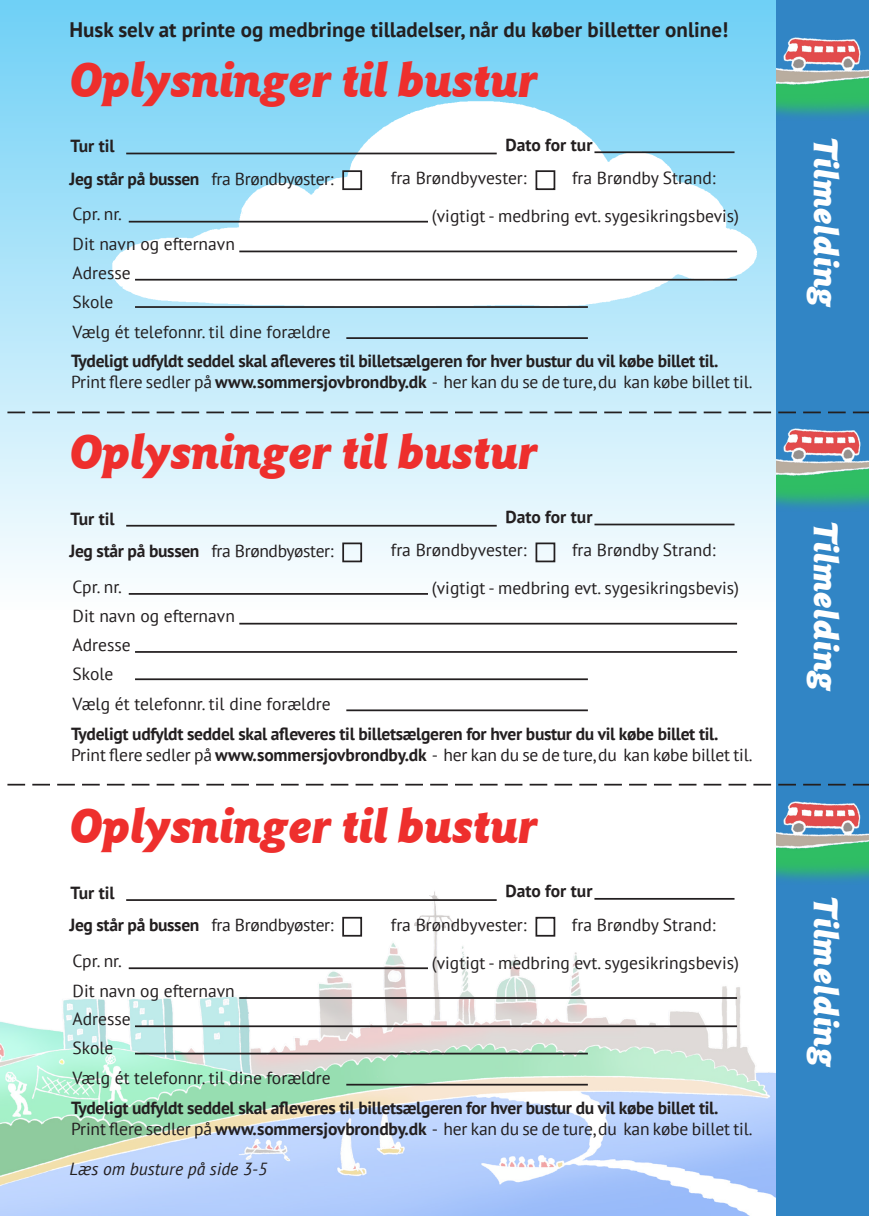
<style>
.page{position:relative;width:869px;height:1216px;background:#fff}
.page>*{position:absolute;margin:0;border:0;box-sizing:border-box;transform-origin:0 0}
.Goudy30{font:italic 900 49px "Goudy Sans IT Cby BT";letter-spacing:-.015em;color:#ee2f2d}
.Goudy24_bjælke{font:italic 900 35px "Goudy Sans IT Cby BT";color:#fff}
.t1{font:700 21px "PT Sans";color:#231f20}
.swis10_norm{font:17.5px "PT Sans";color:#231f20}
.swis10_norm-2{font:700 17.5px "PT Sans";letter-spacing:-.02em;color:#231f20}
.swis10_norm-3{font:17.5px "PT Sans";letter-spacing:-.02em;color:#231f20}
.swis10_norm-4{font:700 17.5px "PT Sans";color:#231f20}
.swis10_ital{font:italic 17.5px "PT Sans";color:#231f20}
.s1{font-weight:700}
</style>
<div class="page">
<img style="left:0;top:891px;width:776px;height:324px">
<div style="left:0;top:0;width:868px;height:610px;background:linear-gradient(to bottom,#6fd1f7,#fbfcfd)"></div>
<img style="left:0;top:1px;width:756px;height:480px">
<div style="left:776px;top:0;width:92px;height:1215px;background:#3185c5"></div>
<svg style="left:7px;top:411px;width:769px;height:2px"></svg>
<svg style="left:7px;top:783px;width:765px;height:2px"></svg>
<hr style="left:126px;top:525px;width:370px;height:1px;background:#231f20">
<hr style="left:594px;top:523px;width:140px;height:2px;background:#231f20">
<hr style="left:239px;top:622px;width:497px;height:2px;background:#231f20">
<hr style="left:135px;top:651px;width:601px;height:1px;background:#231f20">
<hr style="left:135px;top:678px;width:452px;height:2px;background:#231f20">
<hr style="left:346px;top:709px;width:241px;height:2px;background:#231f20">
<hr style="left:129px;top:593px;width:299px;height:1px;background:#231f20">
<div style="left:535px;top:542px;width:20px;height:20px;border:2px solid #231f20"></div>
<div style="left:342px;top:542px;width:20px;height:20px;border:2px solid #231f20"></div>
<hr style="left:126px;top:899px;width:370px;height:1px;background:#231f20">
<hr style="left:594px;top:898px;width:140px;height:1px;background:#231f20">
<hr style="left:239px;top:997px;width:497px;height:1px;background:#231f20">
<hr style="left:135px;top:1025px;width:601px;height:2px;background:#231f20">
<hr style="left:135px;top:1052px;width:452px;height:2px;background:#231f20">
<hr style="left:346px;top:1083px;width:241px;height:2px;background:#231f20">
<hr style="left:129px;top:967px;width:299px;height:2px;background:#231f20">
<div style="left:535px;top:916px;width:20px;height:20px;border:2px solid #231f20"></div>
<div style="left:342px;top:916px;width:20px;height:20px;border:2px solid #231f20"></div>
<hr style="left:126px;top:153px;width:370px;height:1px;background:#231f20">
<hr style="left:594px;top:151px;width:140px;height:2px;background:#231f20">
<hr style="left:239px;top:250px;width:497px;height:2px;background:#231f20">
<hr style="left:135px;top:279px;width:601px;height:1px;background:#231f20">
<hr style="left:135px;top:306px;width:452px;height:2px;background:#231f20">
<hr style="left:346px;top:337px;width:241px;height:2px;background:#231f20">
<hr style="left:129px;top:221px;width:299px;height:1px;background:#231f20">
<div style="left:535px;top:170px;width:20px;height:20px;border:2px solid #231f20"></div>
<div style="left:342px;top:170px;width:20px;height:20px;border:2px solid #231f20"></div>
<img style="left:776px;top:37px;width:92px;height:80px">
<img style="left:776px;top:411px;width:92px;height:97px">
<img style="left:776px;top:783px;width:92px;height:98px">
<p class="t1" style="left:69px;top:16px;width:659px">Husk selv at printe og medbringe tilladelser, når du køber billetter online!</p>
<p class="Goudy30" style="left:70px;top:49px;width:470px">Oplysninger til bustur</p>
<p class="swis10_norm-2" style="left:71px;top:134px;width:46px">Tur til</p>
<p class="swis10_norm-4" style="left:505px;top:133px;width:89px">Dato for tur</p>
<p class="swis10_norm-3" style="left:69px;top:167px;width:265px"><span class="s1">Jeg står på bussen</span> fra Brøndbyøster:</p>
<p class="swis10_norm" style="left:390px;top:167px;width:137px">fra Brøndbyvester:</p>
<p class="swis10_norm" style="left:571px;top:167px;width:145px">fra Brøndby Strand:</p>
<p class="swis10_norm" style="left:73px;top:203px;width:51px">Cpr. nr.</p>
<p class="swis10_norm" style="left:432px;top:204px;width:308px">(vigtigt - medbring evt. sygesikringsbevis)</p>
<p class="swis10_norm" style="left:73px;top:233px;width:164px">Dit navn og efternavn</p>
<p class="swis10_norm" style="left:73px;top:261px;width:60px">Adresse</p>
<p class="swis10_norm" style="left:73px;top:290px;width:42px">Skole</p>
<p class="swis10_norm" style="left:73px;top:320px;width:259px">Vælg ét telefonnr. til dine forældre</p>
<p class="swis10_norm-2" style="left:71px;top:349px;width:648px">Tydeligt udfyldt seddel skal afleveres til billetsælgeren for hver bustur du vil købe billet til.</p>
<p class="swis10_norm" style="left:71px;top:371px;width:682px">Print flere sedler på <span class="s1">www.sommersjovbrondby.dk</span> - her kan du se de ture, du kan købe billet til.</p>
<p class="Goudy30" style="left:70px;top:421px;width:470px">Oplysninger til bustur</p>
<p class="swis10_norm-2" style="left:71px;top:506px;width:46px">Tur til</p>
<p class="swis10_norm-4" style="left:505px;top:505px;width:89px">Dato for tur</p>
<p class="swis10_norm-3" style="left:69px;top:539px;width:265px"><span class="s1">Jeg står på bussen</span> fra Brøndbyøster:</p>
<p class="swis10_norm" style="left:390px;top:539px;width:137px">fra Brøndbyvester:</p>
<p class="swis10_norm" style="left:571px;top:539px;width:145px">fra Brøndby Strand:</p>
<p class="swis10_norm" style="left:73px;top:575px;width:51px">Cpr. nr.</p>
<p class="swis10_norm" style="left:432px;top:576px;width:308px">(vigtigt - medbring evt. sygesikringsbevis)</p>
<p class="swis10_norm" style="left:73px;top:605px;width:164px">Dit navn og efternavn</p>
<p class="swis10_norm" style="left:73px;top:633px;width:60px">Adresse</p>
<p class="swis10_norm" style="left:73px;top:662px;width:42px">Skole</p>
<p class="swis10_norm" style="left:73px;top:692px;width:259px">Vælg ét telefonnr. til dine forældre</p>
<p class="swis10_norm-2" style="left:71px;top:722px;width:648px">Tydeligt udfyldt seddel skal afleveres til billetsælgeren for hver bustur du vil købe billet til.</p>
<p class="swis10_norm" style="left:71px;top:743px;width:682px">Print flere sedler på <span class="s1">www.sommersjovbrondby.dk</span> - her kan du se de ture, du kan købe billet til.</p>
<p class="Goudy30" style="left:70px;top:795px;width:470px">Oplysninger til bustur</p>
<p class="swis10_norm-2" style="left:70px;top:881px;width:46px">Tur til</p>
<p class="swis10_norm-4" style="left:505px;top:879px;width:89px">Dato for tur</p>
<p class="swis10_norm-3" style="left:69px;top:913px;width:265px"><span class="s1">Jeg står på bussen</span> fra Brøndbyøster:</p>
<p class="swis10_norm" style="left:390px;top:913px;width:137px">fra Brøndbyvester:</p>
<p class="swis10_norm" style="left:571px;top:913px;width:145px">fra Brøndby Strand:</p>
<p class="swis10_norm" style="left:73px;top:949px;width:51px">Cpr. nr.</p>
<p class="swis10_norm" style="left:431px;top:951px;width:308px">(vigtigt - medbring evt. sygesikringsbevis)</p>
<p class="swis10_norm" style="left:73px;top:979px;width:164px">Dit navn og efternavn</p>
<p class="swis10_norm" style="left:73px;top:1007px;width:60px">Adresse</p>
<p class="swis10_norm" style="left:73px;top:1036px;width:42px">Skole</p>
<p class="swis10_norm" style="left:73px;top:1066px;width:259px">Vælg ét telefonnr. til dine forældre</p>
<p class="swis10_norm-2" style="left:71px;top:1096px;width:648px">Tydeligt udfyldt seddel skal afleveres til billetsælgeren for hver bustur du vil købe billet til.</p>
<p class="swis10_norm" style="left:71px;top:1117px;width:682px">Print flere sedler på <span class="s1">www.sommersjovbrondby.dk</span> - her kan du se de ture, du kan købe billet til.</p>
<p class="swis10_ital" style="left:69px;top:1157px;width:199px">Læs om busture på side 3-5</p>
<p class="Goudy24_bjælke" style="left:847px;top:137px;width:174px;rotate:90deg">Tilmelding</p>
<p class="Goudy24_bjælke" style="left:847px;top:520px;width:174px;rotate:90deg">Tilmelding</p>
<p class="Goudy24_bjælke" style="left:847px;top:896px;width:174px;rotate:90deg">Tilmelding</p>
</div>
